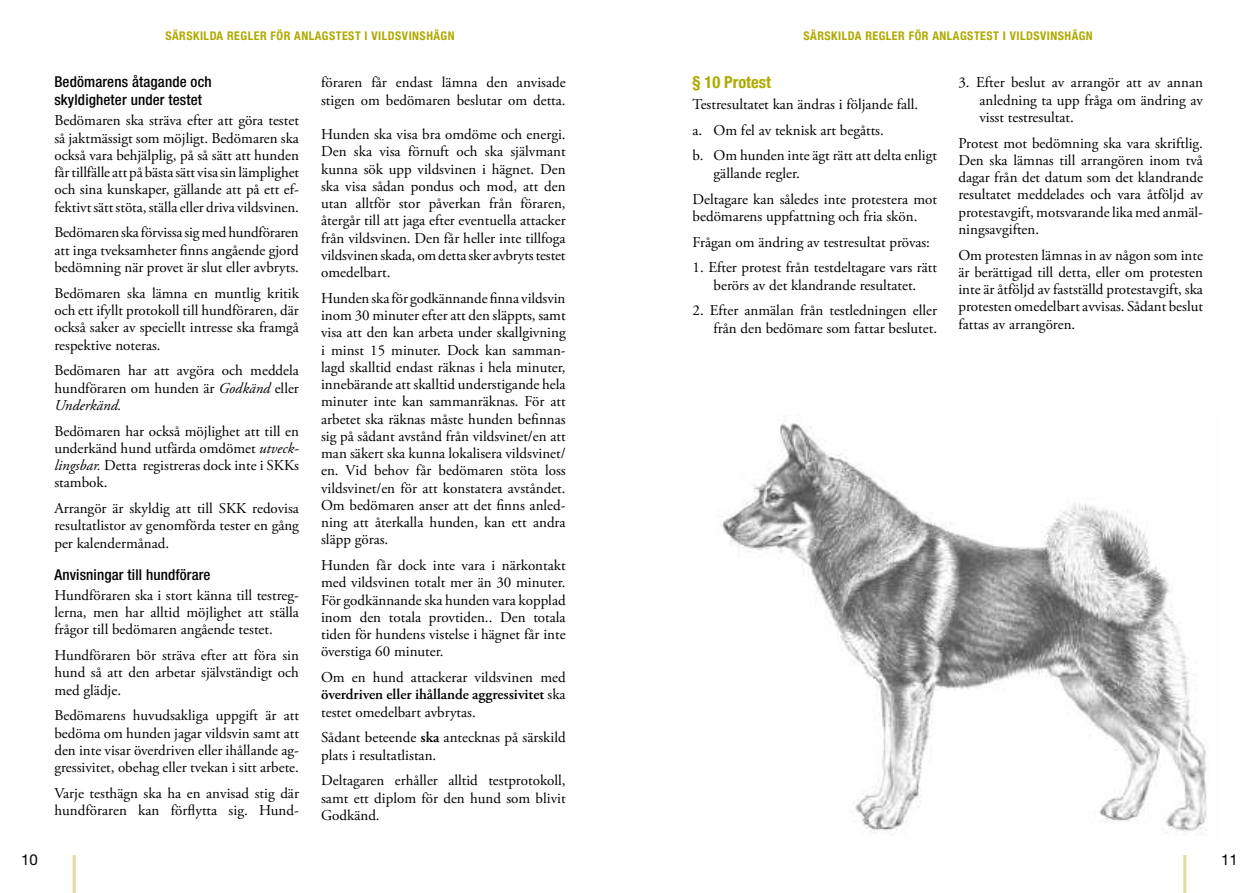
<style>
.page{position:relative;width:1259px;height:893px;background:#fff}
.page>*{position:absolute;margin:0;border:0;box-sizing:border-box;transform-origin:0 0}
.t1{font:700 condensed 16.5px "Helvetica Neue LT Std";color:#afaa00}
.t2{font:15px/17.2px "Adobe Garamond Pro";color:#000;text-align:justify}
.t3{font:500 condensed 15px/18px "Helvetica Neue LT Std";letter-spacing:.01em;color:#000}
.t4{font:15px "Helvetica Neue LT Std";color:#000}
.t5{font:700 condensed 12px "Helvetica Neue LT Std";letter-spacing:.04em;color:#afaa00}
.s1{font-style:italic}
.s2{font-weight:600}
</style>
<div class="page">
<hr style="left:73px;top:855px;width:3px;height:38px;background:#dfdd99">
<hr style="left:1183px;top:855px;width:3px;height:38px;background:#dfdd99">
<img style="left:721px;top:420px;width:486px;height:415px">
<p class="t5" style="left:165px;top:29px;width:291px">SÄRSKILDA REGLER FÖR ANLAGSTEST I VILDSVINSHÄGN</p>
<p class="t5" style="left:803px;top:29px;width:291px">SÄRSKILDA REGLER FÖR ANLAGSTEST I VILDSVINSHÄGN</p>
<p class="t3" style="left:54px;top:73px;width:159px">Bedömarens åtagande och skyldigheter under testet</p>
<p class="t2" style="left:54px;top:113px;width:246px">Bedömaren ska sträva efter att göra testet så jaktmässigt som möjligt. Bedömaren ska också vara behjälplig, på så sätt att hunden får tillfälle att på bästa sätt visa sin lämplighet och sina kunskaper, gällande att på ett ef&shy;fektivt sätt stöta, ställa eller driva vildsvinen.</p>
<p class="t2" style="left:54px;top:225px;width:246px">Bedömaren ska förvissa sig med hundföraren att inga tveksamheter finns angående gjord bedömning när provet är slut eller avbryts.</p>
<p class="t2" style="left:54px;top:285px;width:246px">Bedömaren ska lämna en muntlig kritik och ett ifyllt protokoll till hundföraren, där också saker av speciellt intresse ska framgå respektive noteras.</p>
<p class="t2" style="left:54px;top:362px;width:246px">Bedömaren har att avgöra och meddela hundföraren om hunden är <span class="s1">Godkänd</span> eller <span class="s1">Underkänd.</span></p>
<p class="t2" style="left:54px;top:423px;width:246px">Bedömaren har också möjlighet att till en underkänd hund utfärda omdömet <span class="s1">utveck&shy;lingsbar.</span> Detta registreras dock inte i SKKs stambok.</p>
<p class="t2" style="left:54px;top:500px;width:246px">Arrangör är skyldig att till SKK redovisa resultatlistor av genomförda tester en gång per kalendermånad.</p>
<p class="t3" style="left:54px;top:565px;width:158px">Anvisningar till hundförare</p>
<p class="t2" style="left:54px;top:587px;width:246px">Hundföraren ska i stort känna till testreg&shy;lerna, men har alltid möjlighet att ställa frågor till bedömaren angående testet.</p>
<p class="t2" style="left:54px;top:647px;width:246px">Hundföraren bör sträva efter att föra sin hund så att den arbetar självständigt och med glädje.</p>
<p class="t2" style="left:54px;top:707px;width:246px">Bedömarens huvudsakliga uppgift är att bedöma om hunden jagar vildsvin samt att den inte visar överdriven eller ihållande ag&shy;gressivitet, obehag eller tvekan i sitt arbete.</p>
<p class="t2" style="left:54px;top:785px;width:246px">Varje testhägn ska ha en anvisad stig där hundföraren kan förflytta sig. Hund-</p>
<p class="t2" style="left:321px;top:75px;width:246px">föraren får endast lämna den anvisade stigen om bedömaren beslutar om detta.</p>
<p class="t2" style="left:321px;top:126px;width:246px">Hunden ska visa bra omdöme och energi.<br>Den ska visa förnuft och ska självmant kunna sök upp vildsvinen i hägnet. Den ska visa sådan pondus och mod, att den utan alltför stor påverkan från föraren, återgår till att jaga efter eventuella attacker från vildsvinen. Den får heller inte tillfoga vildsvinen skada, om detta sker avbryts testet omedelbart.</p>
<p class="t2" style="left:321px;top:290px;width:246px">Hunden ska för godkännande finna vildsvin inom 30 minuter efter att den släppts, samt visa att den kan arbeta under skallgivning i minst 15 minuter. Dock kan samman&shy;lagd skalltid endast räknas i hela minuter, innebärande att skalltid understigande hela minuter inte kan sammanräknas. För att arbetet ska räknas måste hunden befinnas sig på sådant avstånd från vildsvinet/en att man säkert ska kunna lokalisera vildsvinet/ en. Vid behov får bedömaren stöta loss vildsvinet/en för att konstatera avståndet.<br>Om bedömaren anser att det finns anled&shy;ning att återkalla hunden, kan ett andra släpp göras.</p>
<p class="t2" style="left:321px;top:557px;width:246px">Hunden får dock inte vara i närkontakt med vildsvinen totalt mer än 30 minuter.<br>För godkännande ska hunden vara kopplad inom den totala provtiden.. Den totala tiden för hundens vistelse i hägnet får inte överstiga 60 minuter.</p>
<p class="t2" style="left:321px;top:669px;width:246px">Om en hund attackerar vildsvinen med <span class="s2">överdriven eller ihållande aggressivitet</span> ska testet omedelbart avbrytas.</p>
<p class="t2" style="left:321px;top:730px;width:246px">Sådant beteende <span class="s2">ska</span> antecknas på särskild plats i resultatlistan.</p>
<p class="t2" style="left:321px;top:773px;width:246px">Deltagaren erhåller alltid testprotokoll, samt ett diplom för den hund som blivit Godkänd.</p>
<p class="t1" style="left:692px;top:72px;width:80px">§ 10 Protest</p>
<p class="t2" style="left:692px;top:92px;width:246px;line-height:25.8px;text-align:left">Testresultatet kan ändras i följande fall.<br>a. Om fel av teknisk art begåtts.<br>b. Om hunden inte ägt rätt att delta enligt</p>
<p class="t2" style="left:692px;top:161px;width:246px;line-height:25.8px;text-indent:21px">gällande regler.<br>Deltagare kan således inte protestera mot</p>
<p class="t2" style="left:692px;top:204px;width:239px;line-height:25.8px">bedömarens uppfattning och fria skön.<br>Frågan om ändring av testresultat prövas:</p>
<p class="t2" style="left:692px;top:259px;width:246px;text-align:center">1. Efter protest från testdeltagare vars rätt berörs av det klandrande resultatet.</p>
<p class="t2" style="left:692px;top:302px;width:246px;text-align:right">2. Efter anmälan från testledningen eller från den bedömare som fattar beslutet.</p>
<p class="t2" style="left:979px;top:75px;width:225px;text-indent:-21px">3. Efter beslut av arrangör att av annan anledning ta upp fråga om ändring av visst testresultat.</p>
<p class="t2" style="left:958px;top:135px;width:246px">Protest mot bedömning ska vara skriftlig.<br>Den ska lämnas till arrangören inom två dagar från det datum som det klandrande resultatet meddelades och vara åtföljd av protestavgift, motsvarande lika med anmäl&shy;ningsavgiften.</p>
<p class="t2" style="left:958px;top:247px;width:246px">Om protesten lämnas in av någon som inte är berättigad till detta, eller om protesten inte är åtföljd av fastställd protestavgift, ska protesten omedelbart avvisas. Sådant beslut fattas av arrangören.</p>
<p class="t4" style="left:21px;top:850px;width:18px">10</p>
<p class="t4" style="left:1221px;top:851px;width:18px">11</p>
</div>
